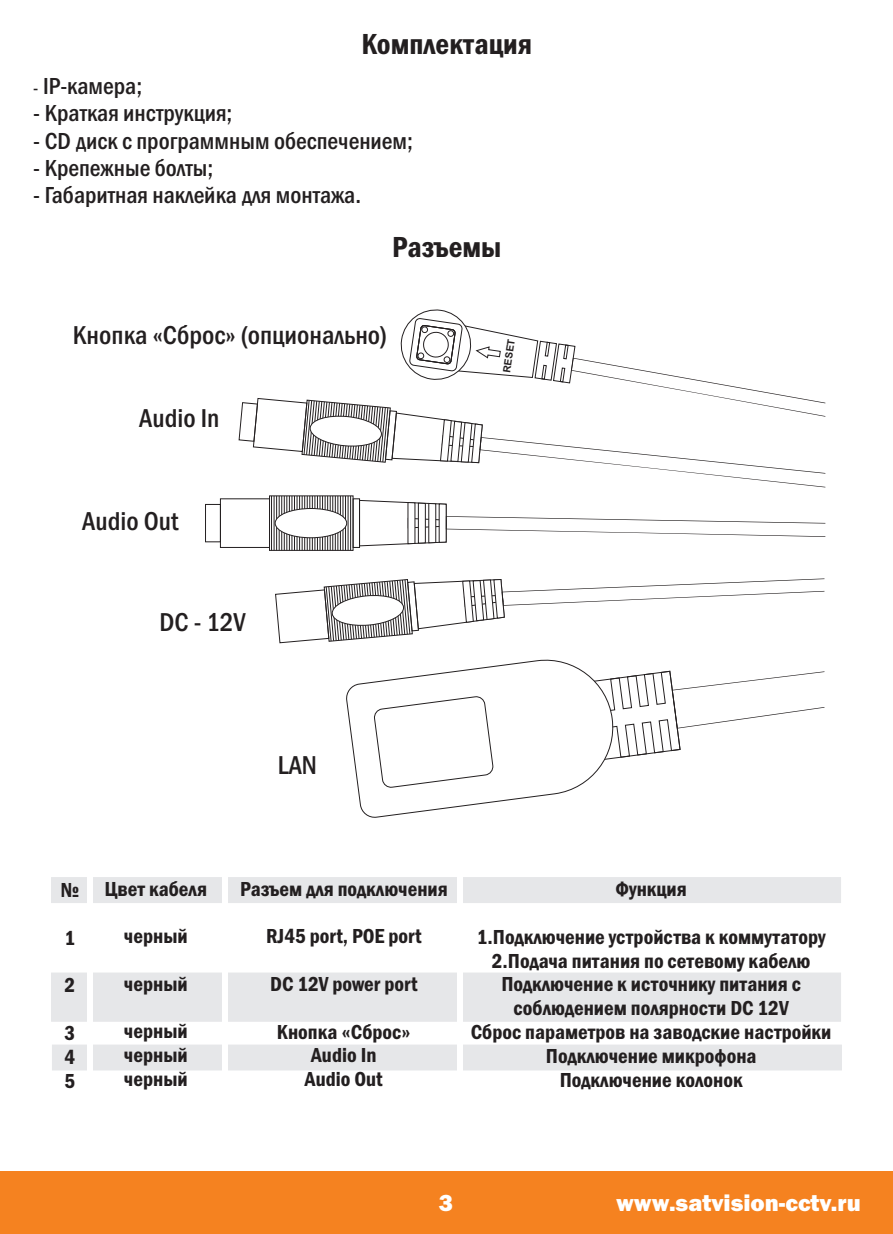
<style>
.page{position:relative;width:893px;height:1234px;background:#fff}
.page>*{position:absolute;margin:0;border:0;box-sizing:border-box;transform-origin:0 0}
.t1{font:600 condensed 30px "Franklin Gothic";color:#231f20}
.t2{font:500 condensed 26.7px "Franklin Gothic";color:#231f20}
.t3{font:500 condensed 24px "Franklin Gothic";color:#231f20}
.t4{font:800 24px "Franklin Gothic";color:#fff}
.t5{font:600 condensed 21px/23.7px "Franklin Gothic";color:#231f20;text-align:justify}
.t6{font:700 10.2px "Arial";color:#231f20}
.s1{font-size:18px}
</style>
<div class="page">
<div style="left:0;top:1170px;width:893px;height:63px;background:#f58220"></div>
<div style="left:51px;top:877px;width:790px;height:26px;background:#e6e7e9"></div>
<div style="left:51px;top:972px;width:790px;height:49px;background:#e6e7e9"></div>
<div style="left:52px;top:1044px;width:790px;height:26px;background:#e6e7e9"></div>
<div style="left:88px;top:877px;width:5px;height:205px;background:#fff"></div>
<div style="left:222px;top:877px;width:6px;height:205px;background:#fff"></div>
<div style="left:457px;top:877px;width:6px;height:205px;background:#fff"></div>
<div style="left:205px;top:504px;width:16px;height:38px;border:1px solid #231f20"></div>
<hr style="left:271px;top:496px;width:1px;height:54px;background:#231f20">
<hr style="left:274px;top:496px;width:1px;height:54px;background:#231f20">
<hr style="left:276px;top:496px;width:1px;height:54px;background:#231f20">
<hr style="left:279px;top:496px;width:1px;height:54px;background:#231f20">
<hr style="left:281px;top:496px;width:1px;height:54px;background:#231f20">
<hr style="left:284px;top:496px;width:1px;height:54px;background:#231f20">
<hr style="left:286px;top:496px;width:1px;height:54px;background:#231f20">
<hr style="left:289px;top:496px;width:1px;height:54px;background:#231f20">
<hr style="left:291px;top:496px;width:1px;height:54px;background:#231f20">
<hr style="left:294px;top:496px;width:1px;height:54px;background:#231f20">
<hr style="left:297px;top:496px;width:1px;height:54px;background:#231f20">
<hr style="left:299px;top:496px;width:1px;height:54px;background:#231f20">
<hr style="left:302px;top:496px;width:1px;height:54px;background:#231f20">
<hr style="left:304px;top:496px;width:1px;height:54px;background:#231f20">
<hr style="left:307px;top:496px;width:1px;height:54px;background:#231f20">
<hr style="left:309px;top:496px;width:1px;height:54px;background:#231f20">
<hr style="left:312px;top:496px;width:1px;height:54px;background:#231f20">
<hr style="left:314px;top:496px;width:1px;height:54px;background:#231f20">
<hr style="left:317px;top:496px;width:1px;height:54px;background:#231f20">
<hr style="left:319px;top:496px;width:1px;height:54px;background:#231f20">
<hr style="left:322px;top:496px;width:1px;height:54px;background:#231f20">
<hr style="left:325px;top:496px;width:1px;height:54px;background:#231f20">
<hr style="left:327px;top:496px;width:1px;height:54px;background:#231f20">
<hr style="left:330px;top:496px;width:1px;height:54px;background:#231f20">
<hr style="left:332px;top:496px;width:1px;height:54px;background:#231f20">
<hr style="left:335px;top:496px;width:1px;height:54px;background:#231f20">
<hr style="left:337px;top:496px;width:1px;height:54px;background:#231f20">
<hr style="left:340px;top:496px;width:1px;height:54px;background:#231f20">
<hr style="left:342px;top:496px;width:1px;height:54px;background:#231f20">
<hr style="left:345px;top:496px;width:1px;height:54px;background:#231f20">
<hr style="left:348px;top:496px;width:1px;height:54px;background:#231f20">
<hr style="left:350px;top:496px;width:1px;height:54px;background:#231f20">
<div style="left:275px;top:508px;width:72px;height:30px;background:#fff;border:1px solid #231f20;border-radius:50%"></div>
<div style="left:353px;top:498px;width:7px;height:49px;border:1px solid #231f20"></div>
<svg style="left:346px;top:659px;width:257px;height:159px"></svg>
<svg style="left:373px;top:694px;width:122px;height:94px"></svg>
<svg style="left:238px;top:309px;width:587px;height:178px"></svg>
<svg style="left:359px;top:499px;width:466px;height:47px"></svg>
<svg style="left:275px;top:578px;width:549px;height:65px"></svg>
<svg style="left:559px;top:670px;width:265px;height:94px"></svg>
<h1 class="t1" style="left:362px;top:33px;width:172px">Комплектация</h1>
<p class="t3" style="left:33px;top:77px;width:110px"><span class="s1">-</span> IP-камера;</p>
<p class="t3" style="left:33px;top:105px;width:201px">- Краткая инструкция;</p>
<p class="t3" style="left:33px;top:132px;width:381px">- CD диск с программным обеспечением;</p>
<p class="t3" style="left:33px;top:159px;width:181px">- Крепежные болты;</p>
<p class="t3" style="left:33px;top:186px;width:329px">- Габаритная наклейка для монтажа.</p>
<h1 class="t1" style="left:392px;top:236px;width:111px">Разъемы</h1>
<p class="t2" style="left:73px;top:325px;width:316px">Кнопка «Сброс» (опционально)</p>
<p class="t2" style="left:139px;top:408px;width:82px">Audio In</p>
<p class="t6" style="left:503px;top:372px;width:35px;rotate:-82deg">RESET</p>
<p class="t2" style="left:82px;top:511px;width:98px">Audio Out</p>
<p class="t2" style="left:159px;top:612px;width:88px">DC - 12V</p>
<p class="t2" style="left:278px;top:754px;width:41px">LAN</p>
<p class="t5" style="left:61px;top:879px;width:20px">№</p>
<p class="t5" style="left:65px;top:927px;width:12px">1</p>
<p class="t5" style="left:65px;top:974px;width:12px">2</p>
<p class="t5" style="left:65px;top:1022px;width:12px">3<br>4<br>5</p>
<p class="t5" style="left:105px;top:878px;width:104px">Цвет кабеля</p>
<p class="t5" style="left:124px;top:925px;width:65px">черный</p>
<p class="t5" style="left:124px;top:973px;width:65px">черный</p>
<p class="t5" style="left:124px;top:1021px;width:65px">черный черный черный</p>
<p class="t5" style="left:240px;top:878px;width:209px">Разъем для подключения</p>
<p class="t5" style="left:266px;top:925px;width:157px">RJ45 port, POE port</p>
<p class="t5" style="left:270px;top:973px;width:149px">DC 12V power port</p>
<p class="t5" style="left:277px;top:1021px;width:135px;text-align:center">Кнопка «Сброс»<br>Audio In<br>Audio Out</p>
<p class="t5" style="left:615px;top:878px;width:73px">Функция</p>
<p class="t5" style="left:471px;top:926px;width:362px;text-align:center">1.Подключение устройства к коммутатору<br>2.Подача питания по сетевому кабелю<br>Подключение к источнику питания с соблюдением полярности DC 12V<br>Сброс параметров на заводские настройки<br>Подключение микрофона<br>Подключение колонок</p>
<p class="t4" style="left:439px;top:1193px;width:16px">3</p>
<p class="t4" style="left:616px;top:1193px;width:246px">www.satvision-cctv.ru</p>
</div>
